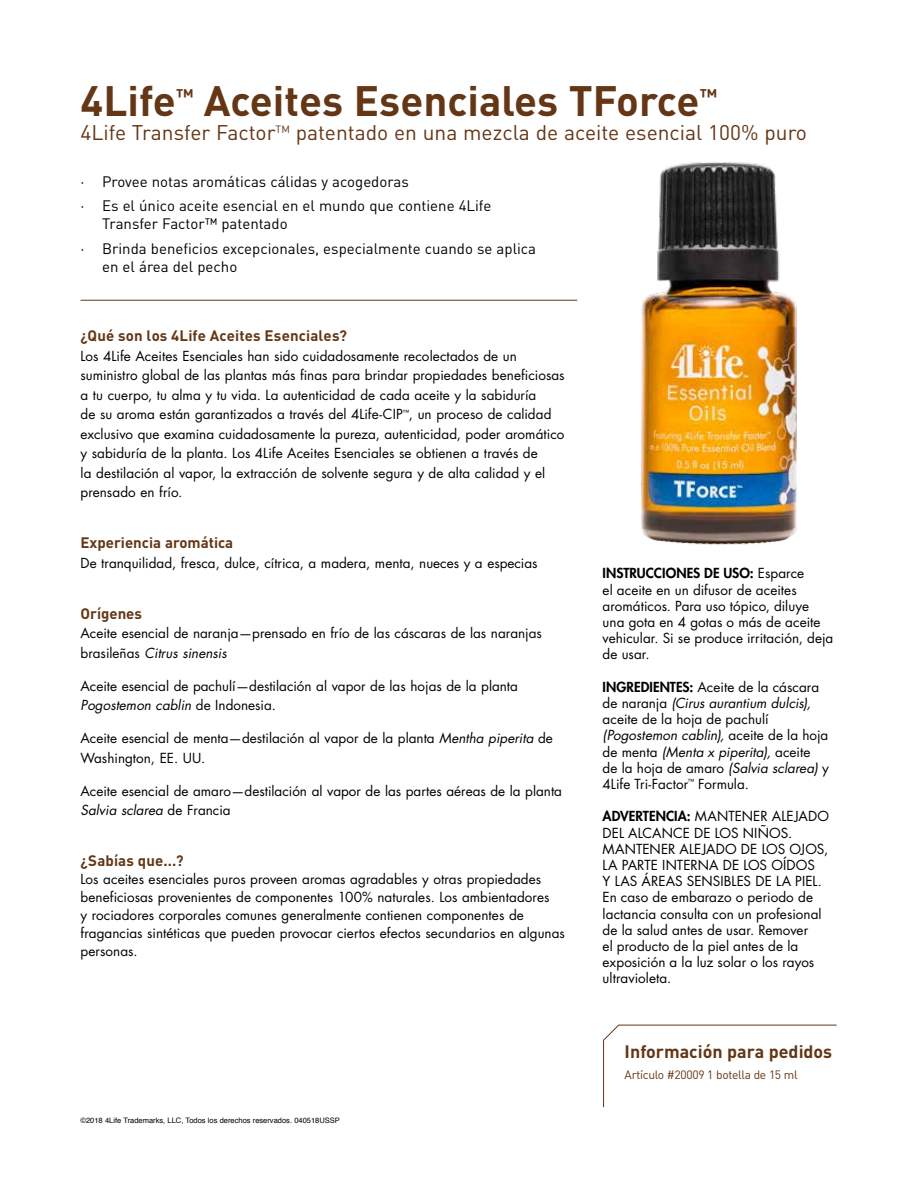
<style>
.page{position:relative;width:918px;height:1188px;background:#fff}
.page>*{position:absolute;margin:0;border:0;box-sizing:border-box;transform-origin:0 0}
.t1{font:700 42px "DIN";color:#643615}
.t2{font:21px "DIN";color:#643615}
.t3{font:700 17.85px "DIN";color:#643615}
.t4{font:15px/24.8px "DIN";color:#000}
.t5{font:700 15px "DIN";letter-spacing:.005em;color:#643615}
.t6{font:13.5px/16.2px "Futura Std";color:#000}
.t7{font:12px "DIN";letter-spacing:-.025em;color:#643615}
.t8{font:7.5px "Helvetica";color:#000}
.s1{font-style:italic}
.s2{font-weight:800}
</style>
<div class="page">
<img style="left:641px;top:162px;width:156px;height:383px">
<hr style="left:81px;top:300px;width:496px;height:1px;background:#643615">
<svg style="left:603px;top:1025px;width:234px;height:83px"></svg>
<h1 class="t1" style="left:81px;top:73px;width:638px">4Life<sup>™</sup> Aceites Esenciales TForce<sup>™</sup></h1>
<h2 class="t2" style="left:81px;top:119px;width:728px">4Life Transfer Factor<sup>TM</sup> patentado en una mezcla de aceite esencial 100% puro</h2>
<p class="t4" style="left:81px;top:169px;width:412px">· Provee notas aromáticas cálidas y acogedoras<br>· Es el único aceite esencial en el mundo que contiene 4Life</p>
<p class="t4" style="left:81px;top:211px;width:457px;text-indent:22px">Transfer Factor™ patentado<br>· Brinda beneficios excepcionales, especialmente cuando se aplica</p>
<p class="t4" style="left:102px;top:254px;width:137px">en el área del pecho</p>
<p class="t5" style="left:81px;top:326px;width:268px">¿Qué son los 4Life Aceites Esenciales?</p>
<p class="t6" style="left:81px;top:346px;width:486px;line-height:19.5px">Los 4Life Aceites Esenciales han sido cuidadosamente recolectados de un suministro global de las plantas más finas para brindar propiedades beneficiosas a tu cuerpo, tu alma y tu vida. La autenticidad de cada aceite y la sabiduría<br>de su aroma están garantizados a través del 4Life-CIP<sup>™</sup>, un proceso de calidad exclusivo que examina cuidadosamente la pureza, autenticidad, poder aromático y sabiduría de la planta. Los 4Life Aceites Esenciales se obtienen a través de<br>la destilación al vapor, la extracción de solvente segura y de alta calidad y el prensado en frío.</p>
<p class="t5" style="left:81px;top:533px;width:154px">Experiencia aromática</p>
<p class="t6" style="left:81px;top:555px;width:459px">De tranquilidad, fresca, dulce, cítrica, a madera, menta, nueces y a especias</p>
<p class="t5" style="left:81px;top:603px;width:63px">Orígenes</p>
<p class="t6" style="left:81px;top:624px;width:463px;line-height:19.5px">Aceite esencial de naranja—prensado en frío de las cáscaras de las naranjas brasileñas <span class="s1">Citrus sinensis</span></p>
<p class="t6" style="left:81px;top:676px;width:439px;line-height:19.5px">Aceite esencial de pachulí—destilación al vapor de las hojas de la planta<br><span class="s1">Pogostemon cablin</span> de Indonesia.</p>
<p class="t6" style="left:81px;top:729px;width:474px;line-height:19.5px">Aceite esencial de menta—destilación al vapor de la planta <span class="s1">Mentha piperita</span> de<br>Washington, EE. UU.</p>
<p class="t6" style="left:81px;top:781px;width:483px;line-height:19.5px">Aceite esencial de amaro—destilación al vapor de las partes aéreas de la planta<br><span class="s1">Salvia sclarea</span> de Francia</p>
<p class="t5" style="left:81px;top:851px;width:105px">¿Sabías que...?</p>
<p class="t6" style="left:81px;top:870px;width:486px;line-height:18px">Los aceites esenciales puros proveen aromas agradables y otras propiedades beneficiosas provenientes de componentes 100% naturales. Los ambientadores<br>y rociadores corporales comunes generalmente contienen componentes de fragancias sintéticas que pueden provocar ciertos efectos secundarios en algunas personas.</p>
<p class="t8" style="left:81px;top:1114px;width:261px">©2018 4Life Trademarks, LLC, Todos los derechos reservados. 040518USSP</p>
<p class="t6" style="left:603px;top:565px;width:232px"><span class="s2">INSTRUCCIONES DE USO:</span> Esparce<br>el aceite en un difusor de aceites aromáticos. Para uso tópico, diluye una gota en 4 gotas o más de aceite vehicular. Si se produce irritación, deja de usar.</p>
<p class="t6" style="left:603px;top:679px;width:228px"><span class="s2">INGREDIENTES:</span> Aceite de la cáscara de naranja <span class="s1">(Cirus aurantium dulcis), </span>aceite de la hoja de pachulí <span class="s1">(Pogostemon cablin),</span> aceite de la hoja de menta <span class="s1">(Menta x piperita),</span> aceite de la hoja de amaro <span class="s1">(Salvia sclarea)</span> y 4Life Tri-Factor<sup>™</sup> Formula.</p>
<p class="t6" style="left:603px;top:808px;width:228px"><span class="s2">ADVERTENCIA:</span> MANTENER ALEJADO<br>DEL ALCANCE DE LOS NIÑOS.<br>MANTENER ALEJADO DE LOS OJOS,<br>LA PARTE INTERNA DE LOS OÍDOS<br>Y LAS ÁREAS SENSIBLES DE LA PIEL.<br>En caso de embarazo o periodo de lactancia consulta con un profesional de la salud antes de usar. Remover<br>el producto de la piel antes de la exposición a la luz solar o los rayos ultravioleta.</p>
<h3 class="t3" style="left:625px;top:1040px;width:209px">Información para pedidos</h3>
<p class="t7" style="left:625px;top:1067px;width:175px">Artículo #20009 1 botella de 15 ml</p>
</div>
